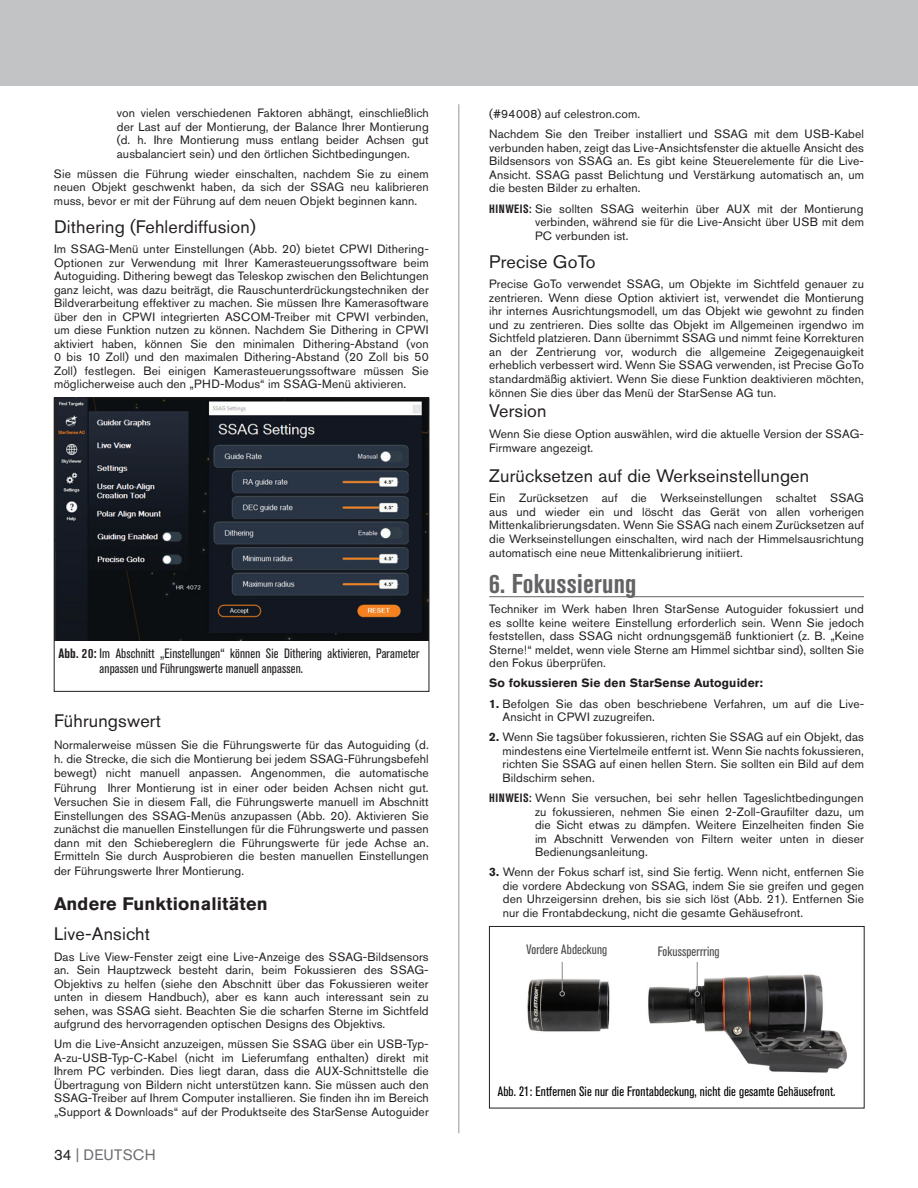
<style>
.page{position:relative;width:918px;height:1188px;background:#fff}
.page>*{position:absolute;margin:0;border:0;box-sizing:border-box;transform-origin:0 0}
.t1{font:700 condensed 27px "Akzidenz Grotesk Pro";letter-spacing:.01em;color:#636366}
.t2{font:18px "Akzidenz Grotesk Pro";letter-spacing:.01em;color:#231f20}
.t3{font:700 18px "Akzidenz Grotesk Pro";letter-spacing:.01em;color:#231f20}
.t4{font:15px "Akzidenz Grotesk Pro";letter-spacing:.015em;color:#6c6d70}
.t5{font:condensed 13.5px/15px "Akzidenz Grotesk Pro";letter-spacing:.01em;color:#231f20}
.t6{font:condensed 13.5px "Akzidenz Grotesk Pro";letter-spacing:.01em;color:#000}
.t7{font:condensed 13.5px "Akzidenz Grotesk Pro";letter-spacing:.01em;color:#4b4c4d}
.t8{font:12px/13.5px "Akzidenz Grotesk Pro";letter-spacing:.01em;color:#231f20;text-align:justify}
.t9{font:700 12px "Akzidenz Grotesk Pro";letter-spacing:.01em;color:#231f20}
.s1{font-weight:700}
.s2{color:#231f20}
.s3{font-weight:700;font-stretch:condensed}
</style>
<div class="page">
<div style="left:0;top:0;width:918px;height:85px;background:#c2c3c5"></div>
<hr style="left:459px;top:104px;width:1px;height:1029px;background:#939598">
<hr style="left:489px;top:596px;width:375px;height:1px;background:#636366">
<img style="left:527px;top:962px;width:320px;height:111px">
<hr style="left:697px;top:962px;width:1px;height:30px;background:#939598">
<svg style="left:694px;top:991px;width:6px;height:6px"></svg>
<hr style="left:562px;top:962px;width:1px;height:30px;background:#939598">
<svg style="left:559px;top:991px;width:6px;height:6px"></svg>
<div style="left:489px;top:926px;width:375px;height:182px;border:1px solid #231f20"></div>
<img style="left:56px;top:400px;width:371px;height:241px">
<div style="left:54px;top:398px;width:375px;height:294px;border:1px solid #231f20"></div>
<p class="t8" style="left:117px;top:106px;width:313px">von vielen verschiedenen Faktoren abhängt, einschließlich der Last auf der Montierung, der Balance Ihrer Montierung (d. h. Ihre Montierung muss entlang beider Achsen gut ausbalanciert sein) und den örtlichen Sichtbedingungen.</p>
<p class="t8" style="left:54px;top:167px;width:376px">Sie müssen die Führung wieder einschalten, nachdem Sie zu einem neuen Objekt geschwenkt haben, da sich der SSAG neu kalibrieren muss, bevor er mit der Führung auf dem neuen Objekt beginnen kann.</p>
<h2 class="t2" style="left:54px;top:215px;width:203px">Dithering (Fehlerdiffusion)</h2>
<p class="t8" style="left:54px;top:242px;width:376px">Im SSAG-Menü unter Einstellungen (Abb. 20) bietet CPWI Dithering-Optionen zur Verwendung mit Ihrer Kamerasteuerungssoftware beim Autoguiding. Dithering bewegt das Teleskop zwischen den Belichtungen ganz leicht, was dazu beiträgt, die Rauschunterdrückungstechniken der Bildverarbeitung effektiver zu machen. Sie müssen Ihre Kamerasoftware über den in CPWI integrierten ASCOM-Treiber mit CPWI verbinden, um diese Funktion nutzen zu können. Nachdem Sie Dithering in CPWI aktiviert haben, können Sie den minimalen Dithering-Abstand (von 0 bis 10 Zoll) und den maximalen Dithering-Abstand (20 Zoll bis 50<br>Zoll) festlegen. Bei einigen Kamerasteuerungssoftware müssen Sie möglicherweise auch den „PHD-Modus“ im SSAG-Menü aktivieren.</p>
<p class="t5" style="left:100px;top:646px;width:321px;text-indent:-41px"><span class="s1">Abb. 20:</span> Im Abschnitt „Einstellungen“ können Sie Dithering aktivieren, Parameter anpassen und Führungswerte manuell anpassen.</p>
<h2 class="t2" style="left:54px;top:710px;width:109px">Führungswert</h2>
<p class="t8" style="left:54px;top:737px;width:376px;line-height:14px">Normalerweise müssen Sie die Führungswerte für das Autoguiding (d. h. die Strecke, die sich die Montierung bei jedem SSAG-Führungsbefehl bewegt) nicht manuell anpassen. Angenommen, die automatische Führung Ihrer Montierung ist in einer oder beiden Achsen nicht gut.<br>Versuchen Sie in diesem Fall, die Führungswerte manuell im Abschnitt Einstellungen des SSAG-Menüs anzupassen (Abb. 20). Aktivieren Sie zunächst die manuellen Einstellungen für die Führungswerte und passen dann mit den Schiebereglern die Führungswerte für jede Achse an.<br>Ermitteln Sie durch Ausprobieren die besten manuellen Einstellungen der Führungswerte Ihrer Montierung.</p>
<h2 class="t3" style="left:54px;top:892px;width:215px">Andere Funktionalitäten</h2>
<h2 class="t2" style="left:54px;top:922px;width:98px">Live-Ansicht</h2>
<p class="t8" style="left:54px;top:950px;width:376px">Das Live View-Fenster zeigt eine Live-Anzeige des SSAG-Bildsensors an. Sein Hauptzweck besteht darin, beim Fokussieren des SSAG-Objektivs zu helfen (siehe den Abschnitt über das Fokussieren weiter unten in diesem Handbuch), aber es kann auch interessant sein zu sehen, was SSAG sieht. Beachten Sie die scharfen Sterne im Sichtfeld aufgrund des hervorragenden optischen Designs des Objektivs.</p>
<p class="t8" style="left:54px;top:1037px;width:376px">Um die Live-Ansicht anzuzeigen, müssen Sie SSAG über ein USB-Typ-A-zu-USB-Typ-C-Kabel (nicht im Lieferumfang enthalten) direkt mit Ihrem PC verbinden. Dies liegt daran, dass die AUX-Schnittstelle die Übertragung von Bildern nicht unterstützen kann. Sie müssen auch den SSAG-Treiber auf Ihrem Computer installieren. Sie finden ihn im Bereich „Support &amp; Downloads“ auf der Produktseite des StarSense Autoguider</p>
<p class="t4" style="left:54px;top:1145px;width:103px"><span class="s2">34</span> | DEUTSCH</p>
<p class="t8" style="left:489px;top:104px;width:376px;line-height:20.2px">(#94008) auf celestron.com.<br>Nachdem Sie den Treiber installiert und SSAG mit dem USB-Kabel</p>
<p class="t8" style="left:489px;top:141px;width:376px">verbunden haben, zeigt das Live-Ansichtsfenster die aktuelle Ansicht des Bildsensors von SSAG an. Es gibt keine Steuerelemente für die Live-Ansicht. SSAG passt Belichtung und Verstärkung automatisch an, um die besten Bilder zu erhalten.</p>
<p class="t8" style="left:535px;top:202px;width:330px;text-indent:-46px"><span class="s3">HINWEIS:</span> Sie sollten SSAG weiterhin über AUX mit der Montierung verbinden, während sie für die Live-Ansicht über USB mit dem PC verbunden ist.</p>
<h2 class="t2" style="left:489px;top:250px;width:108px">Precise GoTo</h2>
<p class="t8" style="left:489px;top:277px;width:376px">Precise GoTo verwendet SSAG, um Objekte im Sichtfeld genauer zu zentrieren. Wenn diese Option aktiviert ist, verwendet die Montierung ihr internes Ausrichtungsmodell, um das Objekt wie gewohnt zu finden und zu zentrieren. Dies sollte das Objekt im Allgemeinen irgendwo im Sichtfeld platzieren. Dann übernimmt SSAG und nimmt feine Korrekturen an der Zentrierung vor, wodurch die allgemeine Zeigegenauigkeit erheblich verbessert wird. Wenn Sie SSAG verwenden, ist Precise GoTo standardmäßig aktiviert. Wenn Sie diese Funktion deaktivieren möchten, können Sie dies über das Menü der StarSense AG tun.</p>
<h2 class="t2" style="left:489px;top:399px;width:59px">Version</h2>
<p class="t8" style="left:489px;top:426px;width:376px;line-height:14.4px">Wenn Sie diese Option auswählen, wird die aktuelle Version der SSAG-<br>Firmware angezeigt.</p>
<h2 class="t2" style="left:489px;top:464px;width:322px">Zurücksetzen auf die Werkseinstellungen</h2>
<p class="t8" style="left:489px;top:491px;width:376px">Ein Zurücksetzen auf die Werkseinstellungen schaltet SSAG aus und wieder ein und löscht das Gerät von allen vorherigen Mittenkalibrierungsdaten. Wenn Sie SSAG nach einem Zurücksetzen auf die Werkseinstellungen einschalten, wird nach der Himmelsausrichtung automatisch eine neue Mittenkalibrierung initiiert.</p>
<h1 class="t1" style="left:489px;top:566px;width:149px">6. Fokussierung</h1>
<p class="t8" style="left:489px;top:602px;width:376px">Techniker im Werk haben Ihren StarSense Autoguider fokussiert und es sollte keine weitere Einstellung erforderlich sein. Wenn Sie jedoch feststellen, dass SSAG nicht ordnungsgemäß funktioniert (z. B. „Keine Sterne!“ meldet, wenn viele Sterne am Himmel sichtbar sind), sollten Sie den Fokus überprüfen.</p>
<p class="t9" style="left:489px;top:675px;width:275px">So fokussieren Sie den StarSense Autoguider:</p>
<p class="t8" style="left:503px;top:697px;width:363px;text-indent:-13px"><span class="s1">1.</span> Befolgen Sie das oben beschriebene Verfahren, um auf die Live-<br>Ansicht in CPWI zuzugreifen.</p>
<p class="t8" style="left:503px;top:730px;width:363px;text-indent:-13px"><span class="s1">2.</span> Wenn Sie tagsüber fokussieren, richten Sie SSAG auf ein Objekt, das mindestens eine Viertelmeile entfernt ist. Wenn Sie nachts fokussieren, richten Sie SSAG auf einen hellen Stern. Sie sollten ein Bild auf dem Bildschirm sehen.</p>
<p class="t8" style="left:535px;top:791px;width:331px;text-indent:-46px"><span class="s3">HINWEIS:</span> Wenn Sie versuchen, bei sehr hellen Tageslichtbedingungen zu fokussieren, nehmen Sie einen 2-Zoll-Graufilter dazu, um die Sicht etwas zu dämpfen. Weitere Einzelheiten finden Sie im Abschnitt Verwenden von Filtern weiter unten in dieser Bedienungsanleitung.</p>
<p class="t8" style="left:503px;top:865px;width:363px;text-indent:-14px"><span class="s1">3.</span> Wenn der Fokus scharf ist, sind Sie fertig. Wenn nicht, entfernen Sie die vordere Abdeckung von SSAG, indem Sie sie greifen und gegen den Uhrzeigersinn drehen, bis sie sich löst (Abb. 21). Entfernen Sie nur die Frontabdeckung, nicht die gesamte Gehäusefront.</p>
<p class="t7" style="left:526px;top:941px;width:82px">Vordere Abdeckung</p>
<p class="t7" style="left:658px;top:942px;width:63px">Fokussperrring</p>
<p class="t6" style="left:498px;top:1082px;width:339px">Abb. 21: Entfernen Sie nur die Frontabdeckung, nicht die gesamte Gehäusefront.</p>
</div>
